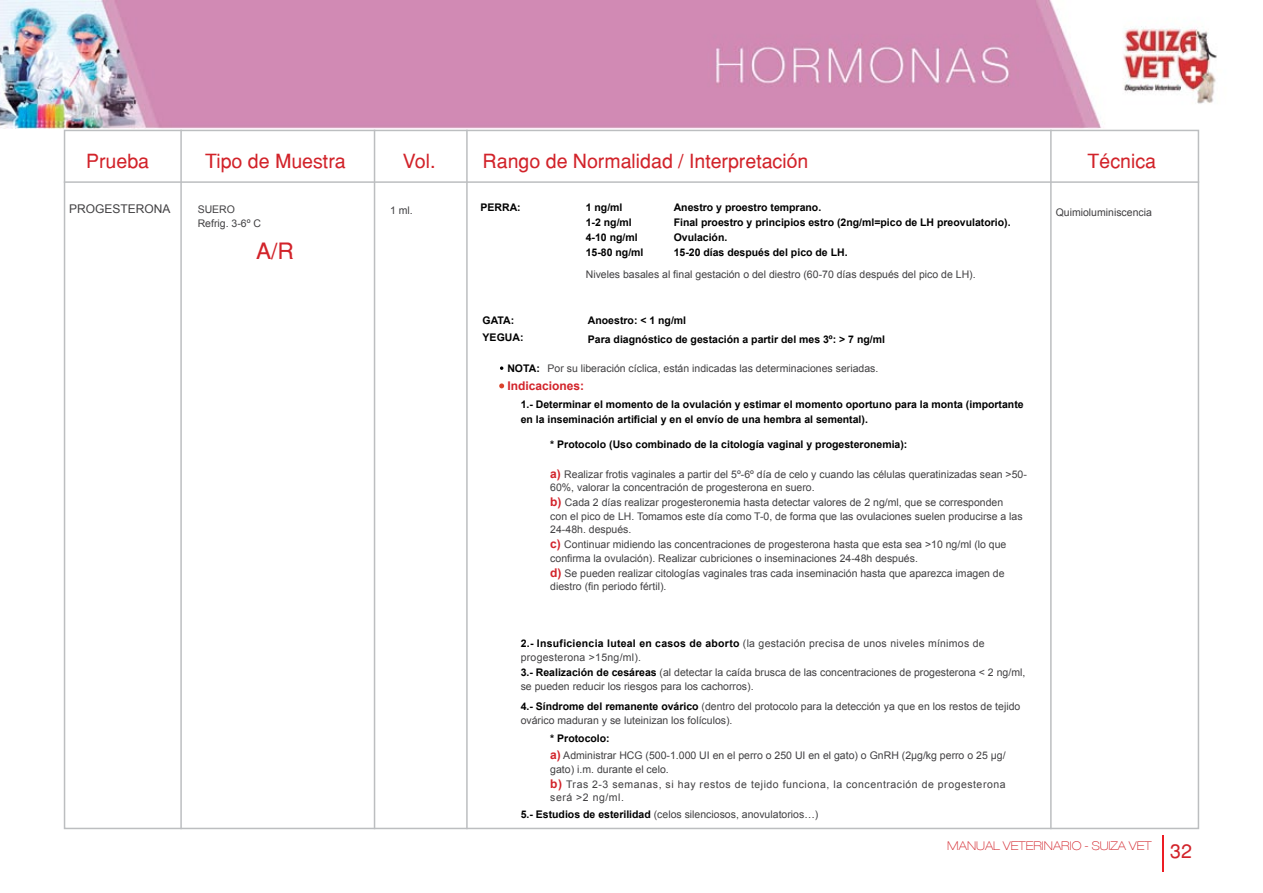
<style>
.page{position:relative;width:1263px;height:893px;background:#fff}
.page>*{position:absolute;margin:0;border:0;box-sizing:border-box;transform-origin:0 0}
.t1{font:22.5px "Helvetica";color:#d2232a}
.t2{font:19.5px "Helvetica";color:#d2232a}
.t3{font:100 expanded 12px "Helvetica 33";color:#d2232a}
.t4{font:700 12px "Arial";color:#d2232a}
.t5{font:12px "Arial";color:#414042}
.t6{font:10.5px/13.5px "Arial";color:#414042}
.t7{font:700 10.5px/15px "Arial";color:#000}
.t8{font:10.5px/13.5px "Arial";letter-spacing:.025em;color:#414042}
.t9{font:10.5px/13.5px "Arial";letter-spacing:.05em;color:#414042}
.s1{font-weight:700;font-size:12px;color:#d2232a}
.s2{font-weight:700;color:#000}
</style>
<div class="page">
<hr style="left:180px;top:130px;width:2px;height:699px;background:#bcbec0">
<hr style="left:374px;top:130px;width:1px;height:699px;background:#bcbec0">
<hr style="left:466px;top:130px;width:2px;height:699px;background:#bcbec0">
<hr style="left:1050px;top:130px;width:2px;height:699px;background:#bcbec0">
<hr style="left:1162px;top:836px;width:1px;height:36px;background:#ed1d24">
<hr style="left:64px;top:181px;width:1135px;height:2px;background:#bcbec0">
<svg style="left:499px;top:383px;width:5px;height:5px"></svg>
<svg style="left:500px;top:366px;width:3px;height:4px"></svg>
<img style="left:0;top:0;width:1217px;height:129px">
<h2 class="t2" style="left:86px;top:149px;width:65px">Prueba</h2>
<h2 class="t2" style="left:205px;top:149px;width:142px">Tipo de Muestra</h2>
<h2 class="t2" style="left:403px;top:149px;width:34px">Vol.</h2>
<h2 class="t2" style="left:483px;top:149px;width:327px">Rango de Normalidad / Interpretación</h2>
<h2 class="t2" style="left:1087px;top:149px;width:70px">Técnica</h2>
<p class="t5" style="left:69px;top:201px;width:103px">PROGESTERONA</p>
<p class="t7" style="left:480px;top:200px;width:42px">PERRA:</p>
<p class="t7" style="left:586px;top:200px;width:59px">1 ng/ml<br>1-2 ng/ml<br>4-10 ng/ml<br>15-80 ng/ml</p>
<p class="t7" style="left:674px;top:200px;width:338px">Anestro y proestro temprano.<br>Final proestro y principios estro (2ng/ml=pico de LH preovulatorio).<br>Ovulación.<br>15-20 días después del pico de LH.</p>
<p class="t6" style="left:586px;top:267px;width:391px">Niveles basales al final gestación o del diestro (60-70 días después del pico de LH).</p>
<p class="t6" style="left:198px;top:203px;width:39px">SUERO</p>
<p class="t6" style="left:390px;top:204px;width:24px">1 ml.</p>
<p class="t6" style="left:1056px;top:206px;width:98px">Quimioluminiscencia</p>
<p class="t6" style="left:198px;top:216px;width:65px">Refrig. 3-6º C</p>
<h1 class="t1" style="left:256px;top:238px;width:39px">A/R</h1>
<p class="t7" style="left:588px;top:312px;width:299px;line-height:18.3px">Anoestro: &lt; 1 ng/ml<br>Para diagnóstico de gestación a partir del mes 3º: &gt; 7 ng/ml</p>
<p class="t7" style="left:483px;top:312px;width:42px;line-height:17px">GATA:<br>YEGUA:</p>
<p class="t7" style="left:507px;top:361px;width:34px">NOTA:</p>
<p class="t4" style="left:507px;top:378px;width:78px">Indicaciones:</p>
<p class="t6" style="left:547px;top:362px;width:332px">Por su liberación cíclica, están indicadas las determinaciones seriadas.</p>
<p class="t7" style="left:521px;top:397px;width:504px">1.- Determinar el momento de la ovulación y estimar el momento oportuno para la monta (importante en la inseminación artificial y en el envío de una hembra al semental).</p>
<p class="t7" style="left:550px;top:437px;width:359px">* Protocolo (Uso combinado de la citología vaginal y progesteronemia):</p>
<p class="t6" style="left:550px;top:468px;width:478px"><span class="s1">a)</span> Realizar frotis vaginales a partir del 5º-6º día de celo y cuando las células queratinizadas sean &gt;50-<br>60%, valorar la concentración de progesterona en suero.</p>
<p class="t6" style="left:550px;top:496px;width:474px"><span class="s1">b)</span> Cada 2 días realizar progesteronemia hasta detectar valores de 2 ng/ml, que se corresponden con el pico de LH. Tomamos este día como T-0, de forma que las ovulaciones suelen producirse a las<br>24-48h. después.</p>
<p class="t6" style="left:550px;top:538px;width:458px"><span class="s1">c)</span> Continuar midiendo las concentraciones de progesterona hasta que esta sea &gt;10 ng/ml (lo que confirma la ovulación). Realizar cubriciones o inseminaciones 24-48h después.</p>
<p class="t6" style="left:550px;top:567px;width:456px"><span class="s1">d)</span> Se pueden realizar citologías vaginales tras cada inseminación hasta que aparezca imagen de diestro (fin periodo fértil).</p>
<p class="t8" style="left:521px;top:637px;width:465px"><span class="s2">2.- Insuficiencia luteal en casos de aborto</span> (la gestación precisa de unos niveles mínimos de progesterona &gt;15ng/ml).</p>
<p class="t6" style="left:521px;top:666px;width:506px"><span class="s2">3.- Realización de cesáreas</span> (al detectar la caída brusca de las concentraciones de progesterona &lt; 2 ng/ml, se pueden reducir los riesgos para los cachorros).</p>
<p class="t6" style="left:521px;top:700px;width:501px"><span class="s2">4.- Síndrome del remanente ovárico</span> (dentro del protocolo para la detección ya que en los restos de tejido ovárico maduran y se luteinizan los folículos).</p>
<p class="t7" style="left:550px;top:731px;width:61px">* Protocolo:</p>
<p class="t6" style="left:550px;top:749px;width:457px"><span class="s1">a)</span> Administrar HCG (500-1.000 UI en el perro o 250 UI en el gato) o GnRH (2μg/kg perro o 25 μg/ gato) i.m. durante el celo.</p>
<p class="t9" style="left:550px;top:777px;width:457px"><span class="s1">b)</span> Tras 2-3 semanas, si hay restos de tejido funciona, la concentración de progesterona será &gt;2 ng/ml.</p>
<p class="t6" style="left:521px;top:807px;width:299px"><span class="s2">5.- Estudios de esterilidad</span> (celos silenciosos, anovulatorios…)</p>
<p class="t3" style="left:947px;top:838px;width:206px">MANUAL VETERINARIO - SUIZA VET</p>
<h2 class="t2" style="left:1170px;top:839px;width:23px">32</h2>
</div>
